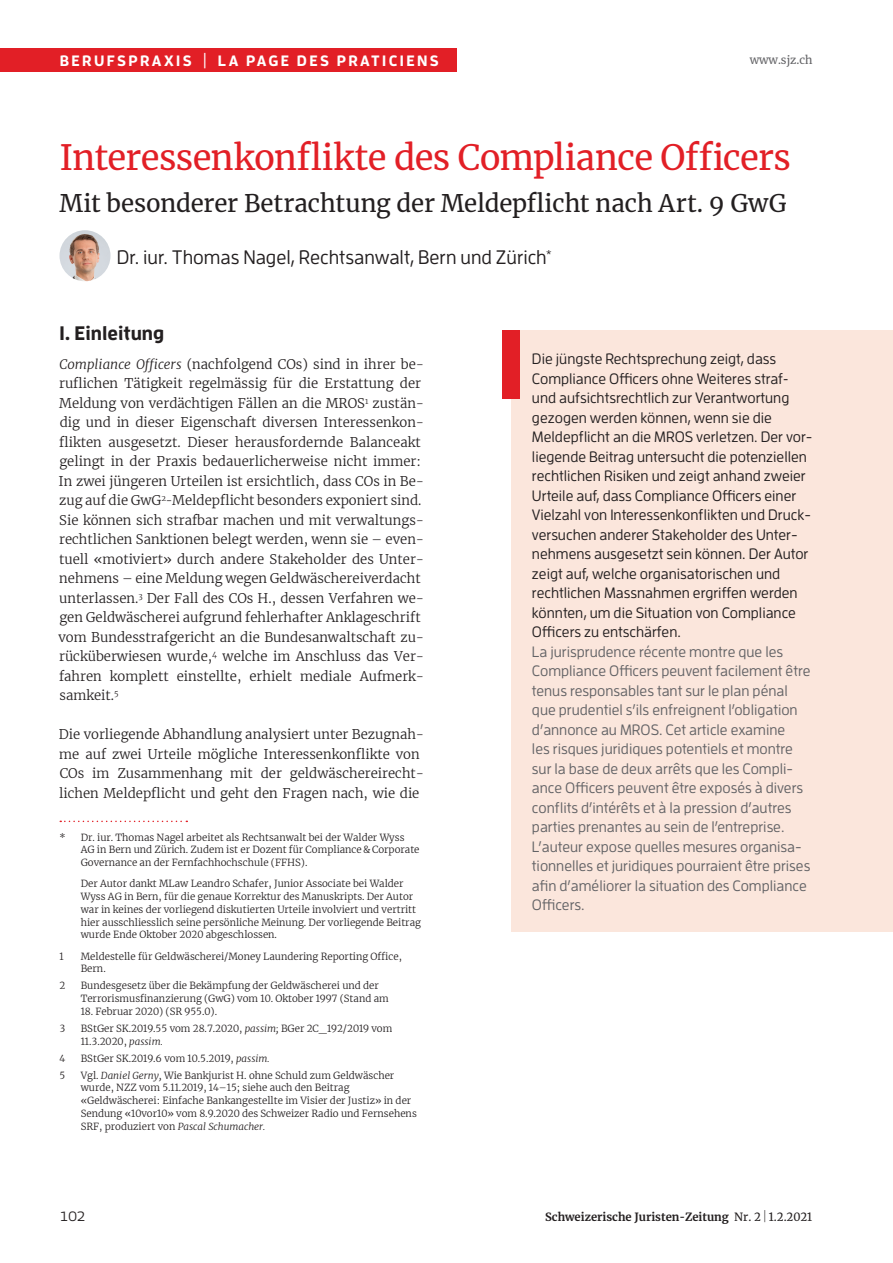
<style>
.page{position:relative;width:893px;height:1263px;background:#fff}
.page>*{position:absolute;margin:0;border:0;box-sizing:border-box;transform-origin:0 0}
.t1{font:34.5px "Merriweather";letter-spacing:-.02em;color:#e21f26}
.t2{font:24px "Merriweather";letter-spacing:-.005em;color:#231f20}
.t3{font:500 19.5px "Enzo OT";color:#231f20}
.t4{font:700 19.5px "Enzo OT";color:#231f20}
.t5{font:500 15px/19.5px "Enzo OT";color:#231f20}
.t6{font:500 15px/19.5px "Enzo OT";color:#636366}
.t7{font:700 15px "Enzo OT";letter-spacing:.16em;color:#fff}
.t8{font:500 13.5px "Enzo OT";color:#231f20}
.t9{font:300 13.2px/19.5px "Merriweather";color:#231f20}
.t10{font:700 11.25px "Merriweather";color:#231f20}
.t11{font:11.25px "Merriweather";color:#636366}
.t12{font:300 9.75px/12.8px "Merriweather";color:#231f20}
.s1{font-size:16.5px}
.s2{font-style:italic}
.s3{font-weight:400}
.s4{font-weight:400;font-size:12.3px}
</style>
<div class="page">
<div style="left:0;top:48px;width:457px;height:24px;background:#e21f26"></div>
<img style="left:59px;top:230px;width:52px;height:51px;border-radius:26px">
<svg style="left:60px;top:820px;width:127px;height:2px"></svg>
<div style="left:511px;top:330px;width:382px;height:601px;background:#fbe6dc"></div>
<div style="left:502px;top:330px;width:17px;height:68px;background:#e21f26"></div>
<p class="t7" style="left:60px;top:51px;width:380px">BERUFSPRAXIS <span class="s1">|</span> LA PAGE DES PRATICIENS</p>
<p class="t11" style="left:750px;top:52px;width:64px">www.sjz.ch</p>
<h1 class="t1" style="left:59px;top:134px;width:733px">Interessenkonflikte des Compliance Officers</h1>
<h2 class="t2" style="left:59px;top:187px;width:728px">Mit besonderer Betrachtung der Meldepflicht nach Art. 9 GwG</h2>
<h3 class="t3" style="left:117px;top:246px;width:436px">Dr. iur. Thomas Nagel, Rechtsanwalt, Bern und Zürich<sup>*</sup></h3>
<h3 class="t4" style="left:59px;top:321px;width:106px">I. Einleitung</h3>
<p class="t9" style="left:58px;top:354px;width:367px"><span class="s2">Compliance Officers</span> (nachfolgend COs) sind in ihrer be&shy;ruflichen Tätigkeit regelmässig für die Erstattung der Meldung von verdächtigen Fällen an die MROS<sup>1</sup> zustän&shy;dig und in dieser Eigenschaft diversen Interessenkon&shy;flikten ausgesetzt. Dieser herausfordernde Balanceakt gelingt in der Praxis bedauerlicherweise nicht immer:<br>In zwei jüngeren Urteilen ist ersichtlich, dass COs in Be&shy;zug auf die GwG<sup>2</sup>-Meldepflicht besonders exponiert sind.<br>Sie können sich strafbar machen und mit verwaltungs&shy;rechtlichen Sanktionen belegt werden, wenn sie – even&shy;tuell «motiviert» durch andere Stakeholder des Unter&shy;nehmens – eine Meldung wegen Geldwäschereiverdacht unterlassen.<sup>3</sup> Der Fall des COs H., dessen Verfahren we&shy;gen Geldwäscherei aufgrund fehlerhafter Anklageschrift vom Bundesstrafgericht an die Bundesanwaltschaft zu&shy;rücküberwiesen wurde,<sup>4</sup> welche im Anschluss das Ver&shy;fahren komplett einstellte, erhielt mediale Aufmerk&shy;samkeit.<sup>5</sup></p>
<p class="t9" style="left:59px;top:724px;width:367px">Die vorliegende Abhandlung analysiert unter Bezugnah&shy;me auf zwei Urteile mögliche Interessenkonflikte von COs im Zusammenhang mit der geldwäschereirecht&shy;lichen Meldepflicht und geht den Fragen nach, wie die</p>
<p class="t12" style="left:81px;top:830px;width:340px;text-indent:-21px">* Dr. iur. Thomas Nagel arbeitet als Rechtsanwalt bei der Walder Wyss<br>AG in Bern und Zürich. Zudem ist er Dozent für Compliance &amp; Corporate<br>Governance an der Fernfachhochschule (FFHS).</p>
<p class="t12" style="left:81px;top:877px;width:342px">Der Autor dankt MLaw Leandro Schafer, Junior Associate bei Walder Wyss AG in Bern, für die genaue Korrektur des Manuskripts. Der Autor war in keines der vorliegend diskutierten Urteile involviert und vertritt hier ausschliesslich seine persönliche Meinung. Der vorliegende Beitrag wurde Ende Oktober 2020 abgeschlossen.</p>
<p class="t12" style="left:59px;top:949px;width:6px">1</p>
<p class="t12" style="left:81px;top:949px;width:323px">Meldestelle für Geldwäscherei/Money Laundering Reporting Office,<br>Bern.</p>
<p class="t12" style="left:59px;top:979px;width:7px">2</p>
<p class="t12" style="left:81px;top:979px;width:309px">Bundesgesetz über die Bekämpfung der Geldwäscherei und der<br>Terrorismusfinanzierung (GwG) vom 10. Oktober 1997 (Stand am</p>
<p class="t12" style="left:81px;top:1004px;width:138px">18. Februar 2020) (SR 955.0).</p>
<p class="t12" style="left:59px;top:1021px;width:7px">3</p>
<p class="t12" style="left:81px;top:1021px;width:313px">BStGer SK.2019.55 vom 28.7.2020, <span class="s2">passim;</span> BGer 2C_192/2019 vom<br>11.3.2020, <span class="s2">passim.</span></p>
<p class="t12" style="left:59px;top:1051px;width:7px">4</p>
<p class="t12" style="left:81px;top:1051px;width:190px">BStGer SK.2019.6 vom 10.5.2019, <span class="s2">passim.</span></p>
<p class="t12" style="left:59px;top:1068px;width:7px">5</p>
<p class="t12" style="left:81px;top:1068px;width:338px">Vgl. <span class="s2">Daniel Gerny,</span> Wie Bankjurist H. ohne Schuld zum Geldwäscher wurde, NZZ vom 5.11.2019, 14–15; siehe auch den Beitrag «Geldwäscherei: Einfache Bankangestellte im Visier der Justiz» in der Sendung «10vor10» vom 8.9.2020 des Schweizer Radio und Fernsehens SRF, produziert von <span class="s2">Pascal Schumacher.</span></p>
<p class="t5" style="left:532px;top:349px;width:282px">Die jüngste Rechtsprechung zeigt, dass Compliance Officers ohne Weiteres straf&shy;und aufsichtsrechtlich zur Verantwortung gezogen werden können, wenn sie die Meldepflicht an die MROS verletzen. Der vor&shy;liegende Beitrag untersucht die potenziellen rechtlichen Risiken und zeigt anhand zweier Urteile auf, dass Compliance Officers einer Vielzahl von Interessenkonflikten und Druck&shy;versuchen anderer Stakeholder des Unter&shy;nehmens ausgesetzt sein können. Der Autor zeigt auf, welche organisatorischen und rechtlichen Massnahmen ergriffen werden könnten, um die Situation von Compliance Officers zu entschärfen.</p>
<p class="t6" style="left:532px;top:641px;width:280px">La jurisprudence récente montre que les Compliance Officers peuvent facilement être tenus responsables tant sur le plan pénal que prudentiel s’ils enfreignent l’obligation d’annonce au MROS. Cet article examine<br>les risques juridiques potentiels et montre sur la base de deux arrêts que les Compli&shy;ance Officers peuvent être exposés à divers conflits d’intérêts et à la pression d’autres parties prenantes au sein de l’entreprise.<br>L’auteur expose quelles mesures organisa&shy;tionnelles et juridiques pourraient être prises afin d’améliorer la situation des Compliance Officers.</p>
<p class="t8" style="left:59px;top:1208px;width:28px">102</p>
<p class="t10" style="left:545px;top:1208px;width:269px">Schweizerische Juristen-Zeitung <span class="s3">Nr. 2</span> <span class="s4">|</span> <span class="s3">1.2.2021</span></p>
</div>
